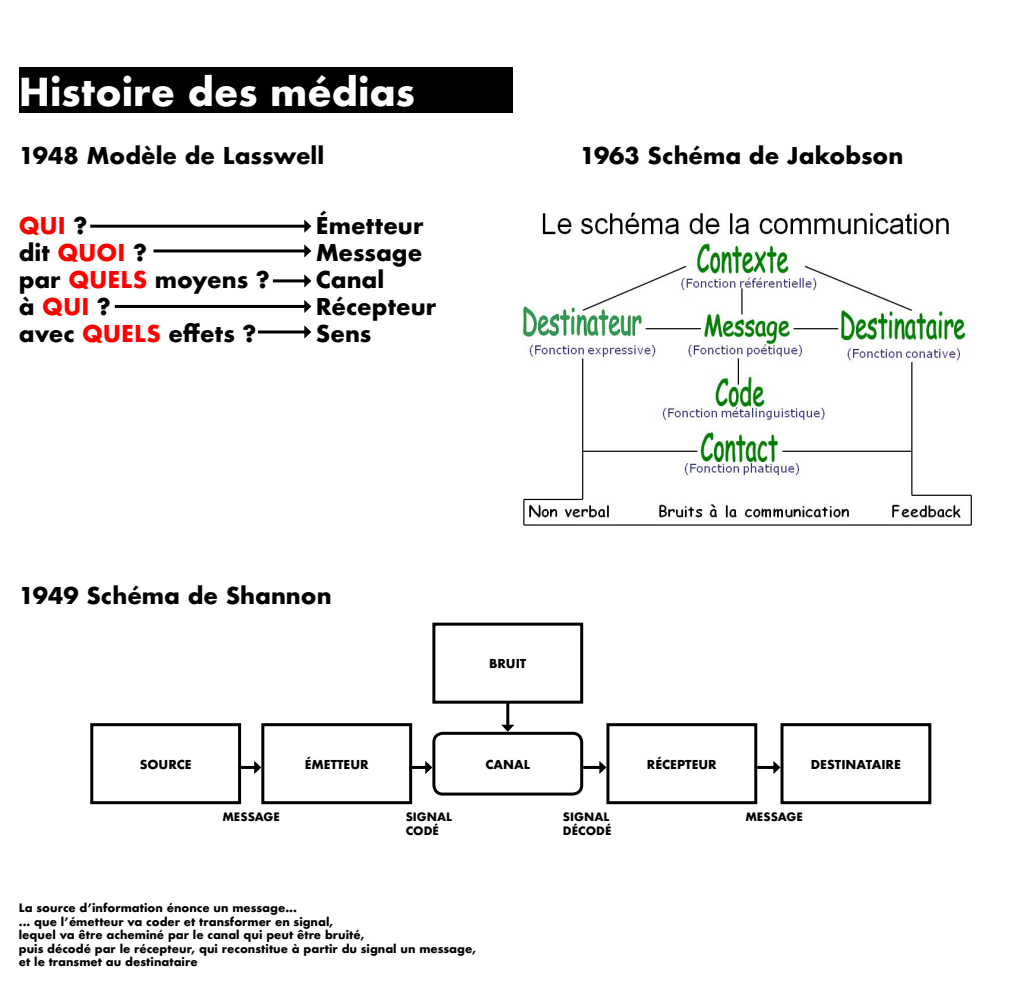
<style>
.page{position:relative;width:1025px;height:985px;background:#fff}
.page>*{position:absolute;margin:0;border:0;box-sizing:border-box;transform-origin:0 0}
.t1{font:700 37.5px "Futura";color:#fff}
.t2{font:700 22.5px "Futura";color:#000}
.t3{font:700 22.5px "Futura";color:#f00}
.t4{font:700 12px "Futura";color:#000}
.t5{font:700 11.25px/13.5px "Futura";color:#000}
.s1{color:#000}
.s2{color:#f00}
</style>
<div class="page">
<div style="left:19px;top:67px;width:493px;height:46px;background:#000"></div>
<div style="left:90px;top:723px;width:151px;height:81px;border:3px solid #000"></div>
<div style="left:261px;top:723px;width:151px;height:81px;border:3px solid #000"></div>
<div style="left:432px;top:622px;width:151px;height:82px;border:3px solid #000"></div>
<div style="left:606px;top:723px;width:151px;height:81px;border:3px solid #000"></div>
<div style="left:780px;top:723px;width:151px;height:81px;border:3px solid #000"></div>
<div style="left:432px;top:732px;width:151px;height:63px;border:3px solid #000;border-radius:9px"></div>
<hr style="left:238px;top:766px;width:19px;height:3px;background:#000">
<svg style="left:254px;top:761px;width:7px;height:13px"></svg>
<hr style="left:409px;top:766px;width:19px;height:3px;background:#000">
<svg style="left:425px;top:761px;width:7px;height:13px"></svg>
<hr style="left:90px;top:225px;width:217px;height:3px;background:#000">
<svg style="left:304px;top:220px;width:7px;height:13px"></svg>
<hr style="left:154px;top:249px;width:153px;height:3px;background:#000">
<svg style="left:304px;top:244px;width:7px;height:14px"></svg>
<hr style="left:273px;top:279px;width:34px;height:3px;background:#000">
<svg style="left:304px;top:274px;width:7px;height:13px"></svg>
<hr style="left:258px;top:330px;width:49px;height:3px;background:#000">
<svg style="left:304px;top:325px;width:7px;height:14px"></svg>
<hr style="left:115px;top:305px;width:192px;height:3px;background:#000">
<svg style="left:304px;top:300px;width:7px;height:13px"></svg>
<hr style="left:583px;top:766px;width:19px;height:3px;background:#000">
<svg style="left:599px;top:761px;width:7px;height:13px"></svg>
<hr style="left:506px;top:703px;width:3px;height:24px;background:#000">
<svg style="left:501px;top:725px;width:13px;height:7px"></svg>
<hr style="left:757px;top:766px;width:19px;height:3px;background:#000">
<svg style="left:773px;top:761px;width:7px;height:13px"></svg>
<img style="left:522px;top:212px;width:450px;height:314px">
<h1 class="t1" style="left:19px;top:64px;width:397px">Histoire des médias</h1>
<h2 class="t2" style="left:19px;top:139px;width:307px">1948 Modèle de Lasswell</h2>
<h2 class="t2" style="left:580px;top:139px;width:325px">1963 Schéma de Jakobson</h2>
<h2 class="t3" style="left:19px;top:209px;width:70px">QUI <span class="s1">?</span></h2>
<h2 class="t2" style="left:316px;top:209px;width:109px">Émetteur</h2>
<h2 class="t2" style="left:19px;top:236px;width:130px">dit <span class="s2">QUOI</span> ?</h2>
<h2 class="t2" style="left:316px;top:236px;width:108px">Message</h2>
<h2 class="t2" style="left:19px;top:263px;width:252px">par <span class="s2">QUELS</span> moyens ?</h2>
<h2 class="t2" style="left:316px;top:263px;width:70px">Canal</h2>
<h2 class="t3" style="left:19px;top:290px;width:94px"><span class="s1">à</span> QUI <span class="s1">?</span></h2>
<h2 class="t2" style="left:316px;top:290px;width:122px">Récepteur</h2>
<h2 class="t2" style="left:19px;top:317px;width:239px">avec <span class="s2">QUELS</span> effets ?</h2>
<h2 class="t2" style="left:316px;top:317px;width:57px">Sens</h2>
<h2 class="t2" style="left:19px;top:579px;width:314px">1949 Schéma de Shannon</h2>
<p class="t4" style="left:140px;top:755px;width:53px">SOURCE</p>
<p class="t4" style="left:305px;top:755px;width:66px">ÉMETTEUR</p>
<p class="t5" style="left:222px;top:810px;width:59px">MESSAGE</p>
<p class="t4" style="left:489px;top:655px;width:39px">BRUIT</p>
<p class="t4" style="left:485px;top:755px;width:46px">CANAL</p>
<p class="t4" style="left:647px;top:755px;width:71px">RÉCEPTEUR</p>
<p class="t4" style="left:810px;top:755px;width:92px">DESTINATAIRE</p>
<p class="t5" style="left:405px;top:810px;width:48px">SIGNAL<br>CODÉ</p>
<p class="t5" style="left:563px;top:810px;width:50px">SIGNAL<br>DÉCODÉ</p>
<p class="t5" style="left:745px;top:810px;width:59px">MESSAGE</p>
<p class="t5" style="left:19px;top:901px;width:459px">La source d’information énonce un message...<br>... que l’émetteur va coder et transformer en signal,<br>lequel va être acheminé par le canal qui peut être bruité,<br>puis décodé par le récepteur, qui reconstitue à partir du signal un message, et le transmet au destinataire</p>
</div>
